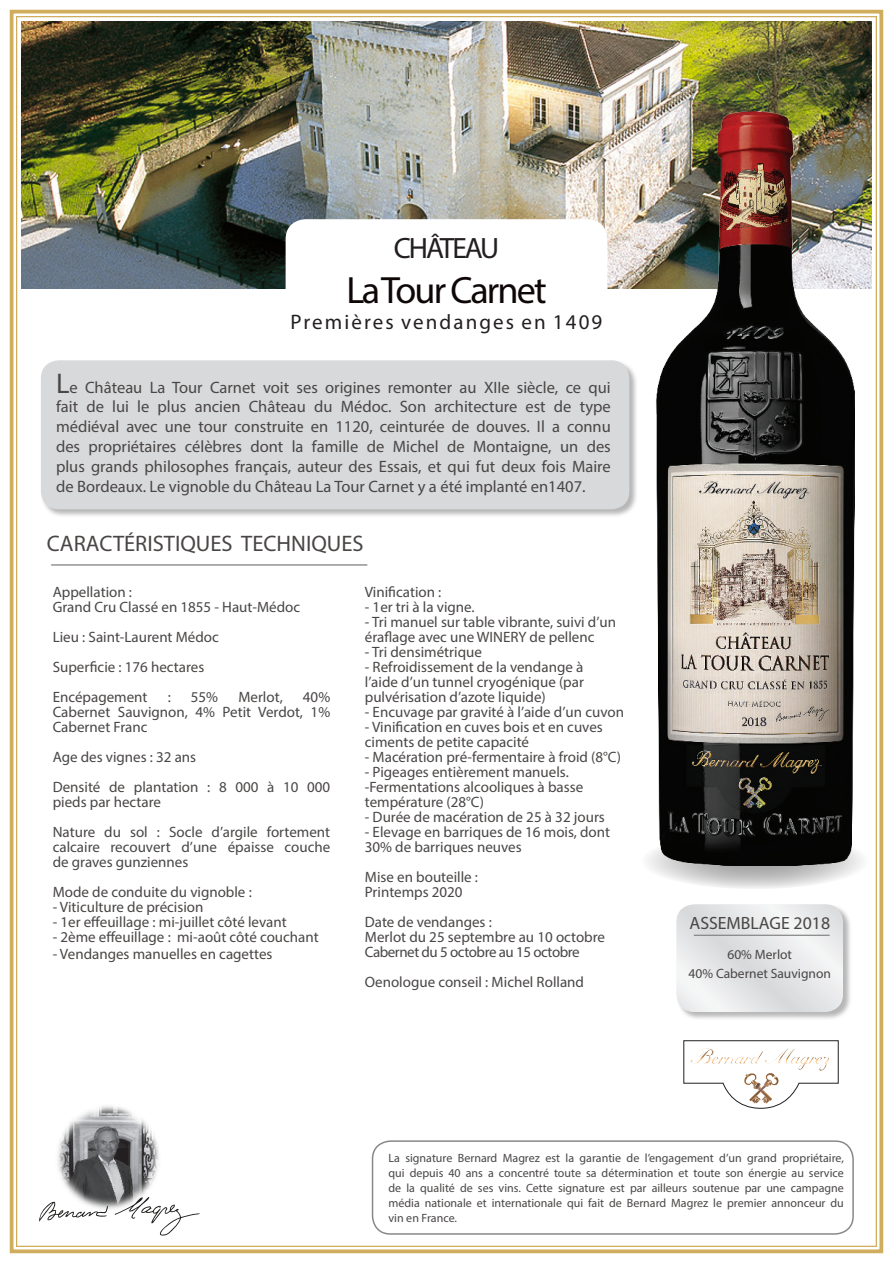
<style>
.page{position:relative;width:893px;height:1263px;background:#fff}
.page>*{position:absolute;margin:0;border:0;box-sizing:border-box;transform-origin:0 0}
.t1{font:38.1px "Myriad Pro";letter-spacing:-.05em;color:#0e0607}
.t2{font:29.55px "Myriad Pro";letter-spacing:-.07em;color:#231f20}
.t3{font:22.5px "Myriad Pro";color:#494645}
.t4{font:21px "Myriad Pro";letter-spacing:.1em;color:#231f20}
.t5{font:17.85px "Myriad Pro";color:#494645}
.t6{font:16.5px/19.8px "Myriad Pro";color:#494645;text-align:justify}
.t7{font:15px/15px "Myriad Pro";color:#494645}
.t8{font:13.5px/19.5px "Myriad Pro";color:#494645;text-align:center}
.t9{font:12px/15px "Myriad Pro";color:#494645;text-align:justify}
.s1{font-size:28.5px}
</style>
<div class="page">
<img style="left:9px;top:9px;width:875px;height:1245px">
<svg style="left:641px;top:833px;width:228px;height:56px"></svg>
<div style="left:286px;top:219px;width:321px;height:138px;background:#fff;border-radius:20px"></div>
<div style="left:40px;top:360px;width:598px;height:158px;background:#808080;opacity:.57"></div>
<div style="left:41px;top:360px;width:588px;height:149px;background:#d8d9db;border-radius:18px"></div>
<img style="left:655px;top:111px;width:200px;height:754px">
<div style="left:372px;top:1140px;width:482px;height:95px;border:2px solid #231f20;border-radius:18px"></div>
<svg style="left:39px;top:1201px;width:15px;height:21px"></svg>
<svg style="left:173px;top:1197px;width:27px;height:39px"></svg>
<img style="left:54px;top:1086px;width:119px;height:168px">
<svg style="left:684px;top:1040px;width:154px;height:68px"></svg>
<div style="left:676px;top:904px;width:176px;height:117px;background:#808080;opacity:.57"></div>
<svg style="left:676px;top:904px;width:167px;height:108px"></svg>
<hr style="left:694px;top:935px;width:136px;height:1px;background:#808080">
<hr style="left:51px;top:564px;width:316px;height:2px;background:#808080">
<h2 class="t2" style="left:394px;top:234px;width:107px">CHÂTEAU</h2>
<h1 class="t1" style="left:346px;top:271px;width:202px">La Tour Carnet</h1>
<h3 class="t4" style="left:291px;top:311px;width:313px">Premières vendanges en 1409</h3>
<p class="t6" style="left:56px;top:378px;width:556px"><span class="s1">L</span>e Château La Tour Carnet voit ses origines remonter au XIIe siècle, ce qui fait de lui le plus ancien Château du Médoc. Son architecture est de type médiéval avec une tour construite en 1120, ceinturée de douves. Il a connu des propriétaires célèbres dont la famille de Michel de Montaigne, un des plus grands philosophes français, auteur des Essais, et qui fut deux fois Maire de Bordeaux. Le vignoble du Château La Tour Carnet y a été implanté en1407.</p>
<h3 class="t3" style="left:47px;top:532px;width:318px">CARACTÉRISTIQUES TECHNIQUES</h3>
<p class="t7" style="left:53px;top:585px;width:249px">Appellation :<br>Grand Cru Classé en 1855 - Haut-Médoc</p>
<p class="t7" style="left:53px;top:623px;width:168px;line-height:30px">Lieu : Saint-Laurent Médoc<br>Superficie : 176 hectares<br>Encépagement</p>
<p class="t7" style="left:168px;top:690px;width:5px">:</p>
<p class="t7" style="left:191px;top:690px;width:29px">55%</p>
<p class="t7" style="left:238px;top:690px;width:46px">Merlot,</p>
<p class="t7" style="left:53px;top:690px;width:279px;text-align:justify;text-indent:250px">40% Cabernet Sauvignon, 4% Petit Verdot, 1% Cabernet Franc</p>
<p class="t7" style="left:53px;top:743px;width:279px;line-height:30px">Age des vignes : 32 ans<br>Densité de plantation : 8 000 à 10 000</p>
<p class="t7" style="left:53px;top:788px;width:279px;line-height:30px">pieds par hectare<br>Nature du sol : Socle d’argile fortement</p>
<p class="t7" style="left:53px;top:840px;width:279px">calcaire recouvert d’une épaisse couche de graves gunziennes</p>
<p class="t7" style="left:53px;top:885px;width:201px">Mode de conduite du vignoble :</p>
<p class="t7" style="left:53px;top:900px;width:152px">- Viticulture de précision</p>
<p class="t7" style="left:53px;top:915px;width:235px">- 1er effeuillage : mi-juillet côté levant</p>
<p class="t7" style="left:53px;top:930px;width:267px">- 2ème effeuillage : mi-août côté couchant</p>
<p class="t7" style="left:53px;top:947px;width:221px">- Vendanges manuelles en cagettes</p>
<p class="t7" style="left:365px;top:585px;width:78px">Vinification :</p>
<p class="t7" style="left:365px;top:600px;width:111px">- 1er tri à la vigne.</p>
<p class="t7" style="left:365px;top:615px;width:253px">- Tri manuel sur table vibrante, suivi d’un éraflage avec une WINERY de pellenc</p>
<p class="t7" style="left:365px;top:645px;width:119px">- Tri densimétrique</p>
<p class="t7" style="left:365px;top:660px;width:221px;text-align:justify">- Refroidissement de la vendange à l’aide d’un tunnel cryogénique (par pulvérisation d’azote liquide)</p>
<p class="t7" style="left:365px;top:705px;width:261px">- Encuvage par gravité à l’aide d’un cuvon</p>
<p class="t7" style="left:365px;top:720px;width:239px">- Vinification en cuves bois et en cuves ciments de petite capacité</p>
<p class="t7" style="left:365px;top:750px;width:258px">- Macération pré-fermentaire à froid (8°C)</p>
<p class="t7" style="left:365px;top:765px;width:220px">- Pigeages entièrement manuels. -Fermentations alcooliques à basse température (28°C)</p>
<p class="t7" style="left:365px;top:810px;width:241px">- Durée de macération de 25 à 32 jours</p>
<p class="t7" style="left:365px;top:825px;width:247px">- Elevage en barriques de 16 mois, dont<br>30% de barriques neuves</p>
<p class="t7" style="left:365px;top:870px;width:115px">Mise en bouteille :<br>Printemps 2020</p>
<p class="t7" style="left:365px;top:915px;width:242px">Date de vendanges :<br>Merlot du 25 septembre au 10 octobre<br>Cabernet du 5 octobre au 15 octobre</p>
<p class="t7" style="left:365px;top:975px;width:221px">Oenologue conseil : Michel Rolland</p>
<p class="t5" style="left:689px;top:915px;width:142px">ASSEMBLAGE 2018</p>
<p class="t8" style="left:689px;top:945px;width:144px">60% Merlot<br>40% Cabernet Sauvignon</p>
<p class="t9" style="left:388px;top:1150px;width:457px">La signature Bernard Magrez est la garantie de l’engagement d’un grand propriétaire, qui depuis 40 ans a concentré toute sa détermination et toute son énergie au service de la qualité de ses vins. Cette signature est par ailleurs soutenue par une campagne média nationale et internationale qui fait de Bernard Magrez le premier annonceur du vin en France.</p>
</div>
